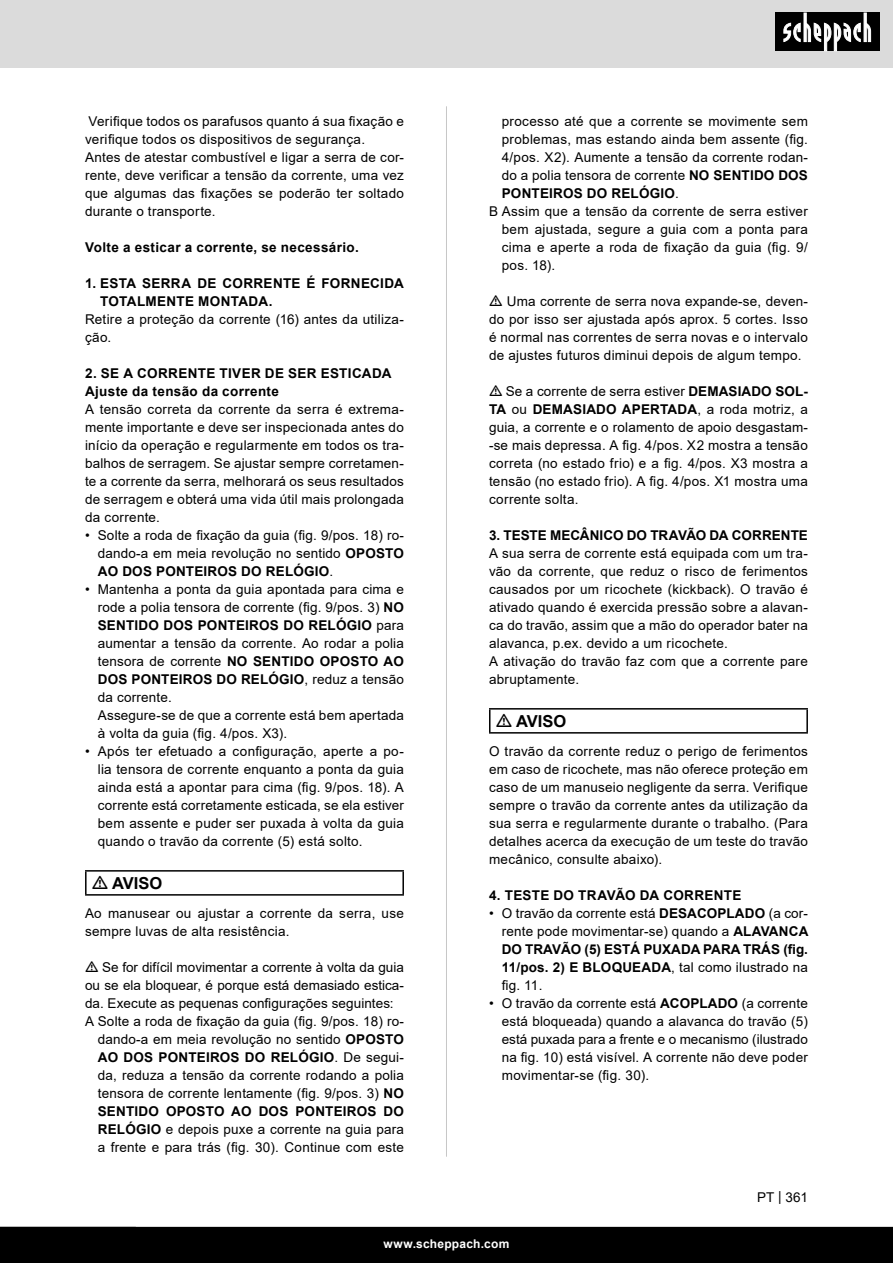
<style>
.page{position:relative;width:893px;height:1263px;background:#fff}
.page>*{position:absolute;margin:0;border:0;box-sizing:border-box;transform-origin:0 0}
.t1{font:700 16.5px "Arial";color:#000}
.t2{font:13.5px/18px "Arial";letter-spacing:.015em;color:#000;text-align:justify}
.t3{font:700 13.5px/18px "Arial";letter-spacing:.025em;color:#000}
.t4{font:700 13.5px "Arial";color:#000}
.t5{font:700 12px "Arial";letter-spacing:.02em;color:#fff}
.s1{font-weight:700}
</style>
<div class="page">
<div style="left:0;top:0;width:893px;height:67px;background:#dbdbdb"></div>
<div style="left:0;top:1227px;width:893px;height:36px;background:#000"></div>
<div style="left:775px;top:13px;width:105px;height:38px;background:#000"></div>
<svg style="left:783px;top:13px;width:88px;height:38px"></svg>
<hr style="left:446px;top:106px;width:1px;height:1051px;background:#c7c7c7">
<hr style="left:489px;top:708px;width:319px;height:2px;background:#000">
<svg style="left:489px;top:710px;width:1px;height:22px"></svg>
<hr style="left:806px;top:710px;width:2px;height:22px;background:#000">
<hr style="left:489px;top:732px;width:319px;height:2px;background:#000">
<hr style="left:85px;top:870px;width:319px;height:2px;background:#000">
<hr style="left:85px;top:872px;width:2px;height:22px;background:#000">
<hr style="left:402px;top:872px;width:2px;height:22px;background:#000">
<hr style="left:85px;top:894px;width:319px;height:2px;background:#000">
<p class="t2" style="left:85px;top:112px;width:320px">Verifique todos os parafusos quanto á sua fixação e verifique todos os dispositivos de segurança.</p>
<p class="t2" style="left:85px;top:148px;width:320px">Antes de atestar combustível e ligar a serra de cor&shy;rente, deve verificar a tensão da corrente, uma vez que algumas das fixações se poderão ter soltado durante o transporte.</p>
<p class="t3" style="left:85px;top:238px;width:275px">Volte a esticar a corrente, se necessário.</p>
<p class="t3" style="left:100px;top:274px;width:305px;text-indent:-15px">1. ESTA SERRA DE CORRENTE É FORNECIDA<br>TOTALMENTE MONTADA.</p>
<p class="t2" style="left:85px;top:310px;width:320px">Retire a proteção da corrente (16) antes da utiliza&shy;ção.</p>
<p class="t3" style="left:85px;top:364px;width:308px">2. SE A CORRENTE TIVER DE SER ESTICADA</p>
<p class="t3" style="left:85px;top:382px;width:195px">Ajuste da tensão da corrente</p>
<p class="t2" style="left:85px;top:400px;width:320px">A tensão correta da corrente da serra é extrema&shy;mente importante e deve ser inspecionada antes do início da operação e regularmente em todos os tra&shy;balhos de serragem. Se ajustar sempre corretamen&shy;te a corrente da serra, melhorará os seus resultados de serragem e obterá uma vida útil mais prolongada da corrente.</p>
<p class="t2" style="left:98px;top:526px;width:308px;text-indent:-13px">• Solte a roda de fixação da guia (fig. 9/pos. 18) ro&shy;dando-a em meia revolução no sentido <span class="s1">OPOSTO AO DOS PONTEIROS DO RELÓGIO</span>.</p>
<p class="t2" style="left:98px;top:580px;width:308px;text-indent:-13px">• Mantenha a ponta da guia apontada para cima e rode a polia tensora de corrente (fig. 9/pos. 3) <span class="s1">NO SENTIDO DOS PONTEIROS DO RELÓGIO</span> para aumentar a tensão da corrente. Ao rodar a polia tensora de corrente <span class="s1">NO SENTIDO OPOSTO AO DOS PONTEIROS DO RELÓGIO</span>, reduz a tensão da corrente.</p>
<p class="t2" style="left:98px;top:706px;width:308px">Assegure-se de que a corrente está bem apertada à volta da guia (fig. 4/pos. X3).</p>
<p class="t2" style="left:98px;top:742px;width:308px;text-indent:-13px">• Após ter efetuado a configuração, aperte a po&shy;lia tensora de corrente enquanto a ponta da guia ainda está a apontar para cima (fig. 9/pos. 18). A corrente está corretamente esticada, se ela estiver bem assente e puder ser puxada à volta da guia quando o travão da corrente (5) está solto.</p>
<p class="t1" style="left:112px;top:871px;width:52px">AVISO</p>
<p class="t2" style="left:85px;top:904px;width:320px">Ao manusear ou ajustar a corrente da serra, use sempre luvas de alta resistência.</p>
<p class="t2" style="left:85px;top:958px;width:320px;text-indent:17px">Se for difícil movimentar a corrente à volta da guia ou se ela bloquear, é porque está demasiado estica&shy;da. Execute as pequenas configurações seguintes:</p>
<p class="t2" style="left:98px;top:1012px;width:308px;text-indent:-13px">A Solte a roda de fixação da guia (fig. 9/pos. 18) ro&shy;dando-a em meia revolução no sentido <span class="s1">OPOSTO AO DOS PONTEIROS DO RELÓGIO</span>. De segui&shy;da, reduza a tensão da corrente rodando a polia tensora de corrente lentamente (fig. 9/pos. 3) <span class="s1">NO SENTIDO OPOSTO AO DOS PONTEIROS DO RELÓGIO</span> e depois puxe a corrente na guia para a frente e para trás (fig. 30). Continue com este</p>
<p class="t2" style="left:502px;top:112px;width:308px">processo até que a corrente se movimente sem problemas, mas estando ainda bem assente (fig.<br>4/pos. X2). Aumente a tensão da corrente rodan&shy;do a polia tensora de corrente <span class="s1">NO SENTIDO DOS PONTEIROS DO RELÓGIO</span>.</p>
<p class="t2" style="left:502px;top:202px;width:308px;text-indent:-13px">B Assim que a tensão da corrente de serra estiver bem ajustada, segure a guia com a ponta para cima e aperte a roda de fixação da guia (fig. 9/ pos. 18).</p>
<p class="t2" style="left:489px;top:292px;width:320px;text-indent:18px">Uma corrente de serra nova expande-se, deven&shy;do por isso ser ajustada após aprox. 5 cortes. Isso é normal nas correntes de serra novas e o intervalo de ajustes futuros diminui depois de algum tempo.</p>
<p class="t2" style="left:489px;top:382px;width:320px;text-indent:17px">Se a corrente de serra estiver <span class="s1">DEMASIADO SOL-TA</span> ou <span class="s1">DEMASIADO APERTADA</span>, a roda motriz, a guia, a corrente e o rolamento de apoio desgastam--se mais depressa. A fig. 4/pos. X2 mostra a tensão correta (no estado frio) e a fig. 4/pos. X3 mostra a tensão (no estado frio). A fig. 4/pos. X1 mostra uma corrente solta.</p>
<p class="t4" style="left:489px;top:526px;width:320px">3. TESTE MECÂNICO DO TRAVÃO DA CORRENTE</p>
<p class="t2" style="left:489px;top:544px;width:320px">A sua serra de corrente está equipada com um tra&shy;vão da corrente, que reduz o risco de ferimentos causados por um ricochete (kickback). O travão é ativado quando é exercida pressão sobre a alavan&shy;ca do travão, assim que a mão do operador bater na alavanca, p.ex. devido a um ricochete.</p>
<p class="t2" style="left:489px;top:652px;width:320px">A ativação do travão faz com que a corrente pare abruptamente.</p>
<p class="t1" style="left:516px;top:709px;width:52px">AVISO</p>
<p class="t2" style="left:489px;top:742px;width:320px">O travão da corrente reduz o perigo de ferimentos em caso de ricochete, mas não oferece proteção em caso de um manuseio negligente da serra. Verifique sempre o travão da corrente antes da utilização da sua serra e regularmente durante o trabalho. (Para detalhes acerca da execução de um teste do travão mecânico, consulte abaixo).</p>
<p class="t3" style="left:489px;top:886px;width:254px">4. TESTE DO TRAVÃO DA CORRENTE</p>
<p class="t2" style="left:502px;top:904px;width:308px;text-indent:-13px">• O travão da corrente está <span class="s1">DESACOPLADO</span> (a cor&shy;rente pode movimentar-se) quando a <span class="s1">ALAVANCA DO TRAVÃO (5) ESTÁ PUXADA PARA TRÁS (fig.<br>11/pos. 2) E BLOQUEADA</span>, tal como ilustrado na fig. 11.</p>
<p class="t2" style="left:502px;top:994px;width:308px;text-indent:-13px">• O travão da corrente está <span class="s1">ACOPLADO</span> (a corrente está bloqueada) quando a alavanca do travão (5) está puxada para a frente e o mecanismo (ilustrado na fig. 10) está visível. A corrente não deve poder movimentar-se (fig. 30).</p>
<p class="t2" style="left:757px;top:1188px;width:52px">PT | 361</p>
<p class="t5" style="left:384px;top:1235px;width:127px">www.scheppach.com</p>
</div>
